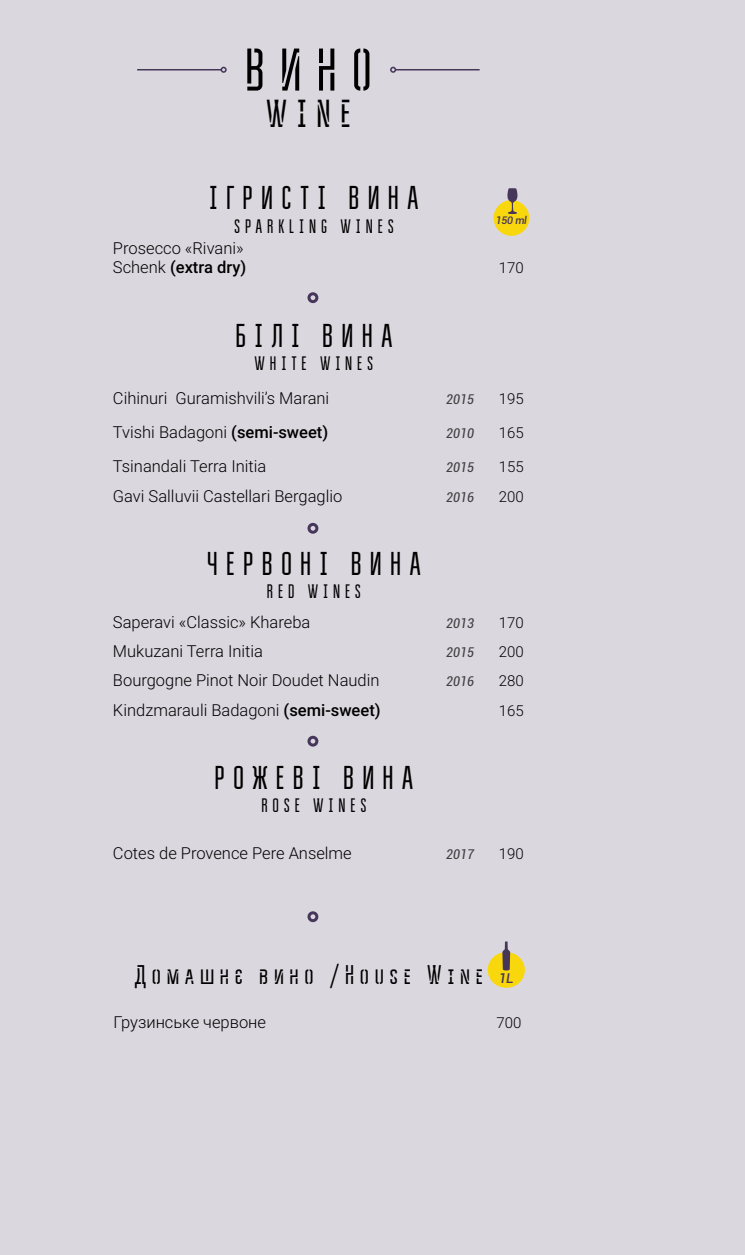
<style>
.page{position:relative;width:745px;height:1255px;background:#fff}
.page>*{position:absolute;margin:0;border:0;box-sizing:border-box;transform-origin:0 0}
.t1{font:60px "Bravo SCT";color:#000}
.t2{font:39px "Bravo SCT";color:#000}
.t3{font:33px "Bravo RG";letter-spacing:.25em;color:#000}
.t4{font:27px "Bravo SCT";letter-spacing:.21em;color:#000}
.t5{font:19.5px "Bravo RG";letter-spacing:.25em;color:#000}
.t6{font:300 16.5px/19.8px "Roboto";color:#000}
.t7{font:300 15px "Roboto";color:#000}
.t8{font:italic condensed 13.5px "Roboto";color:#414042}
.t9{font:italic 500 13.5px "Roboto";color:#46365a}
.t10{font:italic 500 10.5px "Roboto";color:#46365a}
.s1{font-weight:500}
</style>
<div class="page">
<div style="left:0;top:0;width:744px;height:1254px;background:#dad7de"></div>
<div style="left:493px;top:200px;width:36px;height:36px;background:#f8d70d;border-radius:50%"></div>
<svg style="left:507px;top:188px;width:10px;height:26px"></svg>
<hr style="left:395px;top:69px;width:84px;height:1px;background:#46365a">
<svg style="left:390px;top:67px;width:6px;height:6px"></svg>
<hr style="left:137px;top:69px;width:84px;height:1px;background:#46365a">
<svg style="left:220px;top:67px;width:6px;height:6px"></svg>
<div style="left:307px;top:911px;width:11px;height:11px;border:3px solid #46365a;border-radius:50%"></div>
<div style="left:307px;top:735px;width:11px;height:11px;border:3px solid #46365a;border-radius:50%"></div>
<div style="left:307px;top:523px;width:11px;height:10px;border:3px solid #46365a;border-radius:50%"></div>
<div style="left:307px;top:292px;width:11px;height:11px;border:3px solid #46365a;border-radius:50%"></div>
<div style="left:487px;top:952px;width:37px;height:35px;background:#f8d70d;border-radius:50%"></div>
<svg style="left:502px;top:941px;width:8px;height:29px"></svg>
<h1 class="t1" style="left:245px;top:38px;width:128px">ВИНО</h1>
<h2 class="t2" style="left:266px;top:92px;width:86px">WINE</h2>
<h3 class="t3" style="left:209px;top:180px;width:211px">ІГРИСТІ ВИНА</h3>
<p class="t5" style="left:234px;top:215px;width:161px">SPARKLING WINES</p>
<p class="t6" style="left:113px;top:237px;width:135px">Prosecco «Rivani»<br>Schenk <span class="s1">(extra dry)</span></p>
<p class="t10" style="left:495px;top:213px;width:33px">150 ml</p>
<p class="t7" style="left:498px;top:257px;width:26px">170</p>
<h3 class="t3" style="left:235px;top:317px;width:158px">БІЛІ ВИНА</h3>
<p class="t5" style="left:254px;top:353px;width:120px">WHITE WINES</p>
<p class="t6" style="left:113px;top:388px;width:218px">Cihinuri Guramishvili’s Marani</p>
<p class="t8" style="left:446px;top:390px;width:29px">2015</p>
<p class="t7" style="left:498px;top:388px;width:26px">195</p>
<p class="t6" style="left:113px;top:422px;width:217px">Tvishi Badagoni <span class="s1">(semi-sweet)</span></p>
<p class="t8" style="left:446px;top:424px;width:29px">2010</p>
<p class="t7" style="left:498px;top:422px;width:26px">165</p>
<p class="t6" style="left:113px;top:456px;width:155px">Tsinandali Terra Initia</p>
<p class="t8" style="left:446px;top:458px;width:29px">2015</p>
<p class="t7" style="left:498px;top:456px;width:26px">155</p>
<p class="t6" style="left:113px;top:485px;width:231px">Gavi Salluvii Castellari Bergaglio</p>
<p class="t8" style="left:446px;top:487px;width:29px">2016</p>
<p class="t7" style="left:498px;top:485px;width:26px">200</p>
<h3 class="t3" style="left:207px;top:545px;width:215px">ЧЕРВОНІ ВИНА</h3>
<p class="t5" style="left:267px;top:581px;width:96px">RED WINES</p>
<p class="t6" style="left:113px;top:611px;width:199px">Saperavi «Classic» Khareba</p>
<p class="t8" style="left:446px;top:613px;width:29px">2013</p>
<p class="t7" style="left:498px;top:611px;width:26px">170</p>
<p class="t6" style="left:113px;top:640px;width:151px">Mukuzani Terra Initia</p>
<p class="t8" style="left:446px;top:642px;width:29px">2015</p>
<p class="t7" style="left:498px;top:641px;width:26px">200</p>
<p class="t6" style="left:113px;top:670px;width:268px">Bourgogne Pinot Noir Doudet Naudin</p>
<p class="t8" style="left:446px;top:672px;width:29px">2016</p>
<p class="t7" style="left:498px;top:670px;width:26px">280</p>
<p class="t6" style="left:113px;top:699px;width:269px">Kindzmarauli Badagoni <span class="s1">(semi-sweet)</span></p>
<p class="t7" style="left:498px;top:700px;width:26px">165</p>
<h3 class="t3" style="left:214px;top:760px;width:200px">РОЖЕВІ ВИНА</h3>
<p class="t5" style="left:261px;top:795px;width:107px">ROSE WINES</p>
<p class="t6" style="left:113px;top:842px;width:240px">Cotes de Provence Pere Anselme</p>
<p class="t8" style="left:446px;top:844px;width:29px">2017</p>
<p class="t7" style="left:498px;top:843px;width:26px">190</p>
<h3 class="t4" style="left:135px;top:960px;width:349px">Домашнє вино /House Wine</h3>
<p class="t6" style="left:114px;top:1011px;width:154px">Грузинське червоне</p>
<p class="t7" style="left:496px;top:1012px;width:26px">700</p>
<p class="t9" style="left:498px;top:968px;width:16px">1L</p>
</div>
